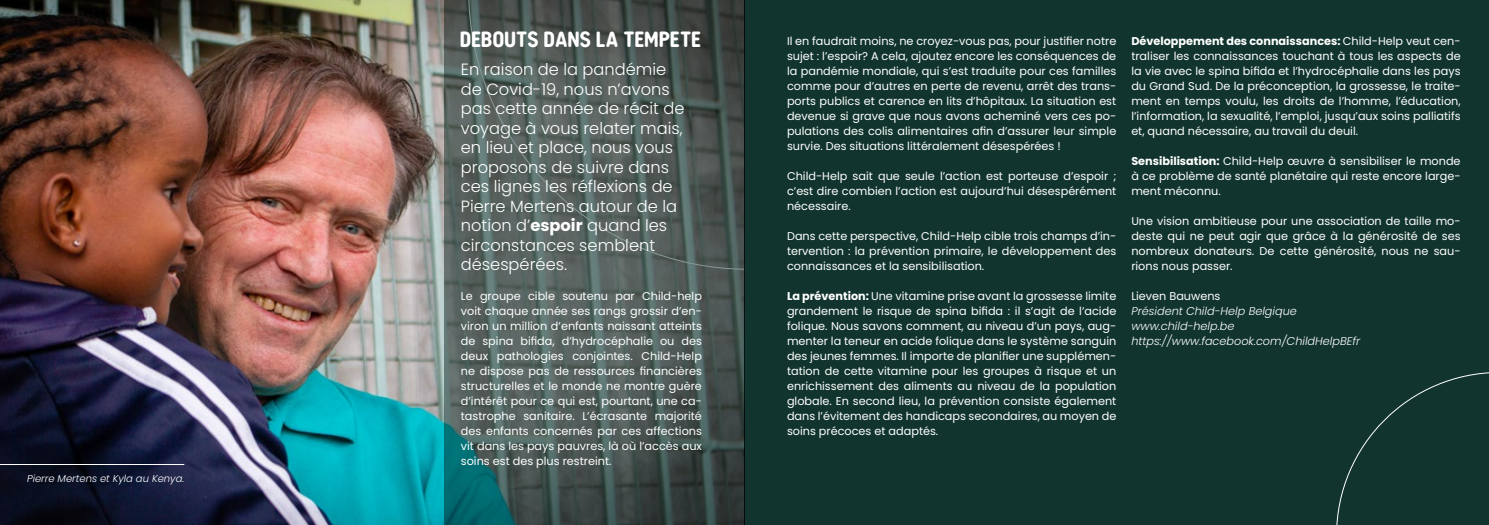
<style>
.page{position:relative;width:1489px;height:525px;background:#fff}
.page>*{position:absolute;margin:0;border:0;box-sizing:border-box;transform-origin:0 0}
.t1{font:700 21.88px "Budokan Rounded";color:#fff}
.t2{font:300 16.25px/19.5px "Poppins";color:#fff}
.t3{font:11.25px/15px "Poppins";color:#fff;text-align:justify}
.t4{font:italic 300 11.25px/15px "Poppins";color:#fff}
.t5{font:italic 300 10px "Poppins";color:#fff}
.s1{font-weight:700}
</style>
<div class="page">
<img style="left:0;top:0;width:444px;height:524px">
<div style="left:744px;top:0;width:744px;height:524px;background:#11352e"></div>
<svg style="left:444px;top:0;width:300px;height:524px;background:#4c5a57"></svg>
<svg style="left:1336px;top:372px;width:152px;height:152px"></svg>
<hr style="left:0;top:464px;width:184px;height:1px;background:#fff">
<p class="t5" style="left:27px;top:473px;width:159px">Pierre Mertens et Kyla au Kenya.</p>
<h1 class="t1" style="left:461px;top:27px;width:242px">DEBOUTS DANS LA TEMPETE</h1>
<p class="t2" style="left:461px;top:60px;width:225px">En raison de la pandémie de Covid-19, nous n’avons pas cette année de récit de voyage à vous relater mais, en lieu et place, nous vous proposons de suivre dans ces lignes les réflexions de<br>Pierre Mertens autour de la notion d’<span class="s1">espoir</span> quand les circonstances semblent désespérées.</p>
<p class="t3" style="left:461px;top:289px;width:242px">Le groupe cible soutenu par Child-help voit chaque année ses rangs grossir d’en&shy;viron un million d’enfants naissant atteints de spina bifida, d’hydrocéphalie ou des deux pathologies conjointes. Child-Help ne dispose pas de ressources financières structurelles et le monde ne montre guère d’intérêt pour ce qui est, pourtant, une ca&shy;tastrophe sanitaire. L’écrasante majorité des enfants concernés par ces affections vit dans les pays pauvres, là où l’accès aux soins est des plus restreint.</p>
<p class="t3" style="left:787px;top:34px;width:331px">Il en faudrait moins, ne croyez-vous pas, pour justifier notre sujet : l’espoir? A cela, ajoutez encore les conséquences de la pandémie mondiale, qui s’est traduite pour ces familles comme pour d’autres en perte de revenu, arrêt des trans&shy;ports publics et carence en lits d’hôpitaux. La situation est devenue si grave que nous avons acheminé vers ces po&shy;pulations des colis alimentaires afin d’assurer leur simple survie. Des situations littéralement désespérées !</p>
<p class="t3" style="left:787px;top:169px;width:331px">Child-Help sait que seule l’action est porteuse d’espoir ; c’est dire combien l’action est aujourd’hui désespérément nécessaire.</p>
<p class="t3" style="left:787px;top:229px;width:331px">Dans cette perspective, Child-Help cible trois champs d’in&shy;tervention : la prévention primaire, le développement des connaissances et la sensibilisation.</p>
<p class="t3" style="left:787px;top:289px;width:331px"><span class="s1">La prévention:</span> Une vitamine prise avant la grossesse limite grandement le risque de spina bifida : il s’agit de l’acide folique. Nous savons comment, au niveau d’un pays, aug&shy;menter la teneur en acide folique dans le système sanguin des jeunes femmes. Il importe de planifier une supplémen&shy;tation de cette vitamine pour les groupes à risque et un enrichissement des aliments au niveau de la population globale. En second lieu, la prévention consiste également dans l’évitement des handicaps secondaires, au moyen de soins précoces et adaptés.</p>
<p class="t3" style="left:1131px;top:34px;width:331px"><span class="s1">Développement des connaissances:</span> Child-Help veut cen&shy;traliser les connaissances touchant à tous les aspects de la vie avec le spina bifida et l’hydrocéphalie dans les pays du Grand Sud. De la préconception, la grossesse, le traite&shy;ment en temps voulu, les droits de l’homme, l’éducation, l’information, la sexualité, l’emploi, jusqu’aux soins palliatifs et, quand nécessaire, au travail du deuil.</p>
<p class="t3" style="left:1131px;top:154px;width:331px"><span class="s1">Sensibilisation:</span> Child-Help œuvre à sensibiliser le monde à ce problème de santé planétaire qui reste encore large&shy;ment méconnu.</p>
<p class="t3" style="left:1131px;top:214px;width:331px">Une vision ambitieuse pour une association de taille mo&shy;deste qui ne peut agir que grâce à la générosité de ses nombreux donateurs. De cette générosité, nous ne sau&shy;rions nous passer.</p>
<p class="t3" style="left:1131px;top:289px;width:91px">Lieven Bauwens</p>
<p class="t4" style="left:1131px;top:304px;width:230px">Président Child-Help Belgique www.child-help.be https://www.facebook.com/ChildHelpBEfr</p>
</div>
